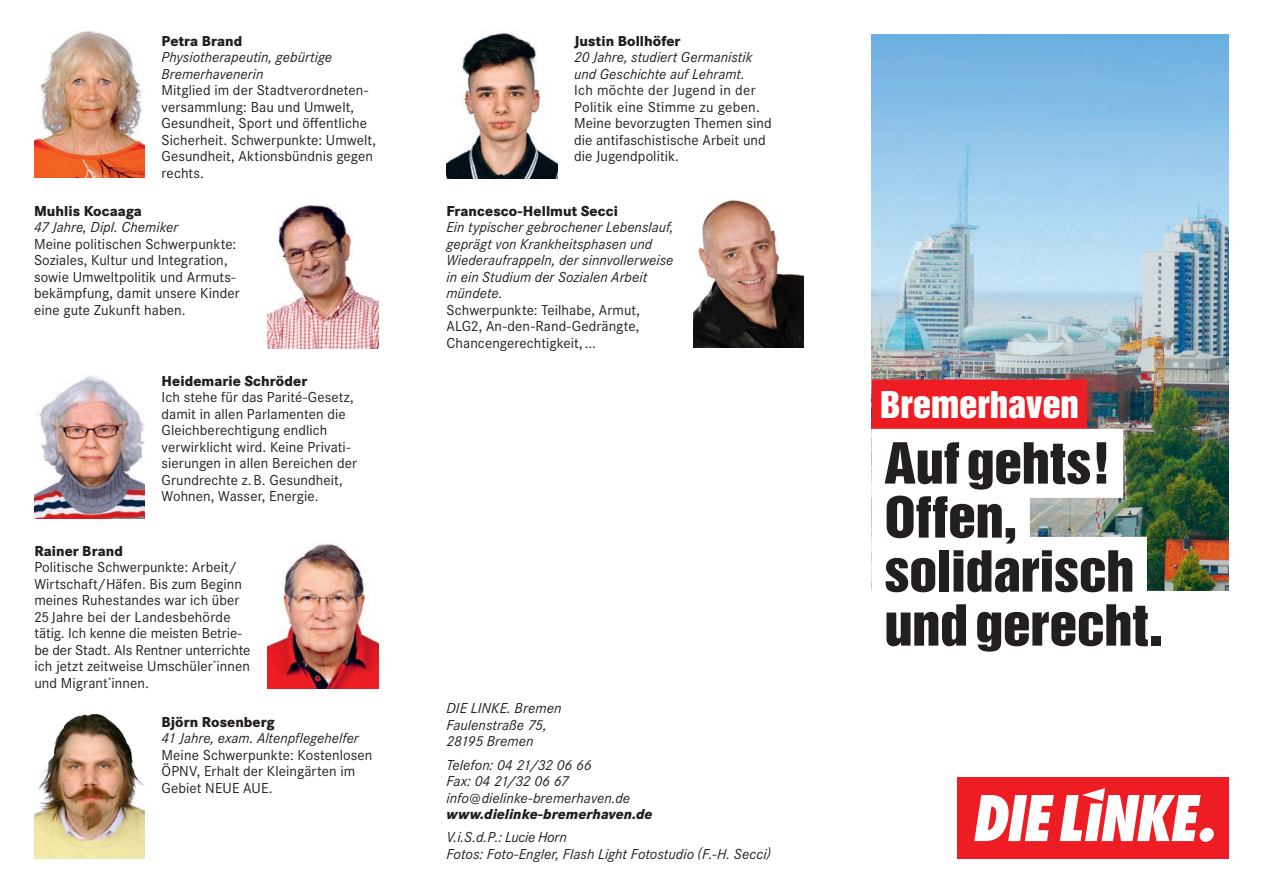
<style>
.page{position:relative;width:1263px;height:893px;background:#fff}
.page>*{position:absolute;margin:0;border:0;box-sizing:border-box;transform-origin:0 0}
.Name_Spruch_schwarz{font:51.75px/54px "Helvetica Inserat";letter-spacing:-.015em;color:#231f20;scale:1.1 1}
.Spruch_rot_linksbünd{font:33.75px "Helvetica Inserat";letter-spacing:-.01em;color:#fff;scale:1.1 1}
.Fließtext{font:15px/16.5px "Corporate S";letter-spacing:.005em;color:#231f20}
.Fließtext-2{font:italic 15px/16.5px "Corporate S";letter-spacing:.005em;color:#231f20}
.Adressblock{font:italic 15px/16.5px "Corporate S";color:#231f20}
.s1{font-weight:800}
.s2{font-style:italic}
.s3{font-weight:800;font-style:normal}
.s4{font-style:normal}
</style>
<div class="page">
<div style="left:957px;top:778px;width:272px;height:81px;background:#ee1d23"></div>
<svg style="left:974px;top:788px;width:240px;height:54px"></svg>
<img style="left:693px;top:200px;width:111px;height:148px">
<img style="left:446px;top:32px;width:111px;height:147px">
<img style="left:268px;top:205px;width:110px;height:144px">
<img style="left:34px;top:30px;width:111px;height:148px">
<img style="left:268px;top:543px;width:110px;height:146px">
<img style="left:34px;top:375px;width:111px;height:144px">
<img style="left:34px;top:714px;width:111px;height:145px">
<img style="left:872px;top:34px;width:357px;height:557px">
<div style="left:872px;top:379px;width:215px;height:50px;background:#ee1d23"></div>
<div style="left:871px;top:429px;width:252px;height:69px;background:#fff"></div>
<div style="left:871px;top:483px;width:159px;height:69px;background:#fff"></div>
<div style="left:871px;top:537px;width:276px;height:69px;background:#fff"></div>
<p class="Fließtext" style="left:162px;top:32px;width:216px"><span class="s1">Petra Brand<br></span><span class="s2">Physiotherapeutin, gebürtige<br>Bremerhavenerin<br></span>Mitglied im der Stadtverordneten&shy;versammlung: Bau und Umwelt,<br>Gesundheit, Sport und öffentliche<br>Sicherheit. Schwerpunkte: Umwelt,<br>Gesundheit, Aktionsbündnis gegen rechts.</p>
<p class="Fließtext" style="left:34px;top:203px;width:207px"><span class="s1">Muhlis Kocaaga<br></span><span class="s2">47 Jahre, Dipl. Chemiker<br></span>Meine politischen Schwerpunkte:<br>Soziales, Kultur und Integration, sowie Umweltpolitik und Armuts&shy;bekämpfung, damit unsere Kinder eine gute Zukunft haben.</p>
<p class="Fließtext" style="left:162px;top:373px;width:197px"><span class="s1">Heidemarie Schröder<br></span>Ich stehe für das Parité-Gesetz, damit in allen Parlamenten die<br>Gleichberechtigung endlich verwirklicht wird. Keine Privati&shy;sierungen in allen Bereichen der<br>Grundrechte z.B. Gesundheit,<br>Wohnen, Wasser, Energie.</p>
<p class="Fließtext" style="left:34px;top:543px;width:218px"><span class="s1">Rainer Brand<br></span>Politische Schwerpunkte: Arbeit/<br>Wirtschaft/Häfen. Bis zum Beginn meines Ruhestandes war ich über<br>25 Jahre bei der Landesbehörde tätig. Ich kenne die meisten Betrie&shy;be der Stadt. Als Rentner unterrichte ich jetzt zeitweise Umschüler<sup>*</sup>innen und Migrant<sup>*</sup>innen.</p>
<p class="Fließtext" style="left:162px;top:714px;width:212px"><span class="s1">Björn Rosenberg<br></span><span class="s2">41 Jahre, exam. Altenpflegehelfer<br></span>Meine Schwerpunkte: Kostenlosen<br>ÖPNV, Erhalt der Kleingärten im<br>Gebiet NEUE AUE.</p>
<p class="Fließtext" style="left:574px;top:32px;width:199px"><span class="s1">Justin Bollhöfer<br></span><span class="s2">20 Jahre, studiert Germanistik und Geschichte auf Lehramt.<br></span>Ich möchte der Jugend in der<br>Politik eine Stimme zu geben.<br>Meine bevorzugten Themen sind die antifaschistische Arbeit und die Jugendpolitik.</p>
<p class="Fließtext-2" style="left:446px;top:202px;width:229px"><span class="s3">Francesco-Hellmut Secci<br></span>Ein typischer gebrochener Lebenslauf, geprägt von Krankheitsphasen und<br>Wiederaufrappeln, der sinnvollerweise in ein Studium der Sozialen Arbeit mündete.<br><span class="s4">Schwerpunkte: Teilhabe, Armut,<br>ALG2, An-den-Rand-Gedrängte,<br>Chancengerechtigkeit,...</span></p>
<p class="Adressblock" style="left:446px;top:700px;width:117px">DIE LINKE. Bremen<br>Faulenstraße 75,<br>28195 Bremen</p>
<p class="Adressblock" style="left:446px;top:756px;width:207px">Telefon: 04 21/32 06 66<br>Fax: 04 21/32 06 67 info@dielinke-bremerhaven.de <span class="s1">www.dielinke-bremerhaven.de</span></p>
<p class="Adressblock" style="left:446px;top:829px;width:326px">V.i.S.d.P.: Lucie Horn<br>Fotos: Foto-Engler, Flash Light Fotostudio (F.-H. Secci)</p>
<p class="Spruch_rot_linksbünd" style="left:880px;top:384px;width:182px">Bremerhaven</p>
<p class="Name_Spruch_schwarz" style="left:884px;top:437px;width:255px">Auf gehts!<br>Offen, solidarisch und gerecht.</p>
</div>
